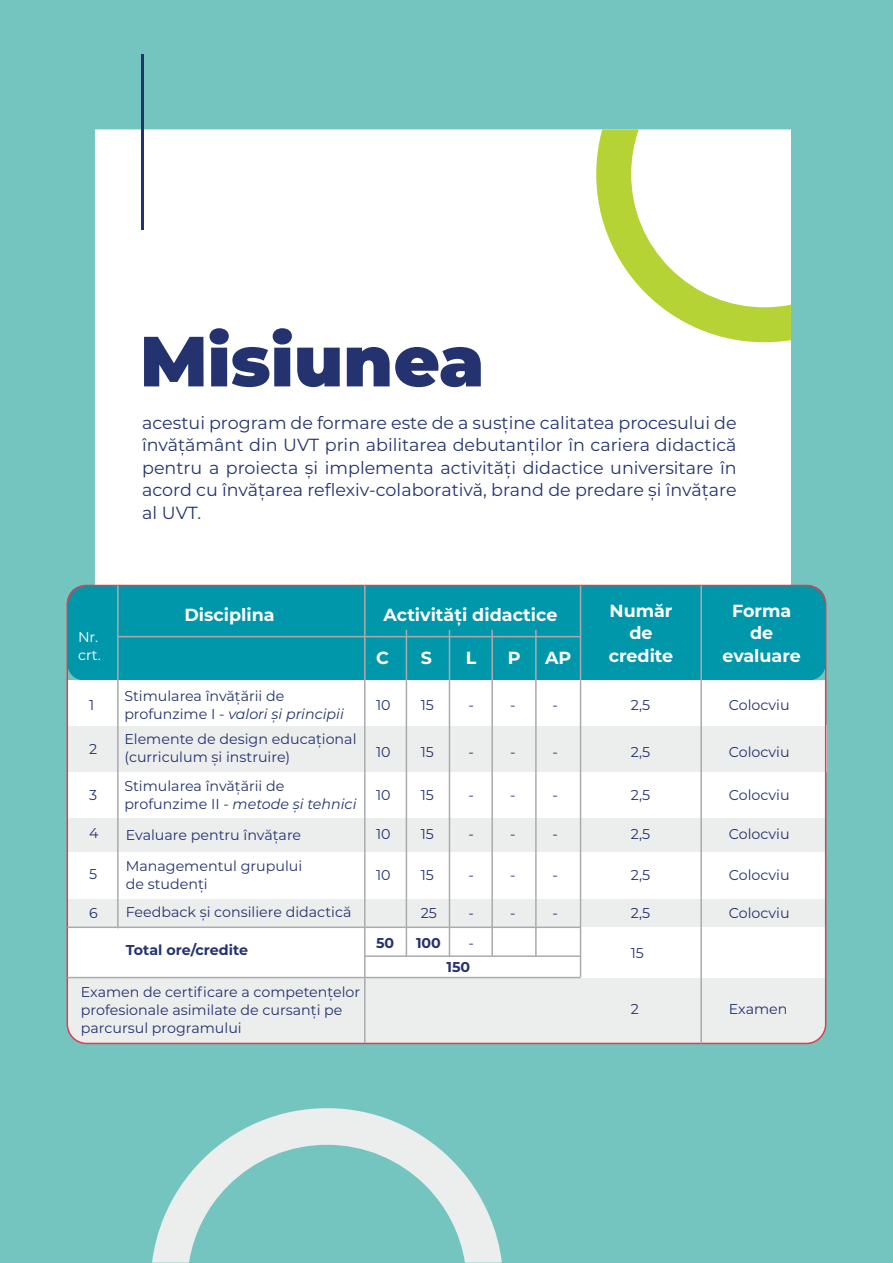
<style>
.page{position:relative;width:893px;height:1263px;background:#fff}
.page>*{position:absolute;margin:0;border:0;box-sizing:border-box;transform-origin:0 0}
.t1{font:900 70.8px "Montserrat";color:#24336f}
.t2{font:17.55px/22.5px "Montserrat";color:#24336f;text-align:justify}
.t3{font:700 17.55px/22.5px "Montserrat";color:#fff;text-align:center}
.t4{font:14.25px/18px "Montserrat";color:#24336f}
.t5{font:700 14.25px "Montserrat";color:#24336f}
.t6{font:14.25px/18px "Montserrat";color:#fff}
.s1{font-style:italic}
</style>
<div class="page">
<div style="left:0;top:0;width:893px;height:1262px;background:#74c5c0"></div>
<div style="left:95px;top:129px;width:696px;height:456px;background:#fff"></div>
<svg style="left:152px;top:1108px;width:350px;height:154px"></svg>
<svg style="left:596px;top:129px;width:195px;height:213px;background:#ebf3ca"></svg>
<div style="left:67px;top:585px;width:759px;height:95px;background:#0097ab;border-radius:17px"></div>
<div style="left:68px;top:726px;width:758px;height:46px;background:#eceded"></div>
<div style="left:67px;top:784px;width:759px;height:259px;background:#eceded;border-radius:20px"></div>
<div style="left:67px;top:680px;width:759px;height:46px;background:#fff"></div>
<div style="left:67px;top:772px;width:759px;height:45px;background:#fff"></div>
<div style="left:67px;top:852px;width:759px;height:46px;background:#fff"></div>
<div style="left:67px;top:927px;width:759px;height:50px;background:#fff"></div>
<div style="left:67px;top:585px;width:759px;height:459px;border:2px solid #e73a4a;border-radius:19px"></div>
<hr style="left:364px;top:585px;width:2px;height:458px;background:#aaabaf">
<hr style="left:700px;top:585px;width:2px;height:458px;background:#aaabaf">
<hr style="left:406px;top:630px;width:1px;height:326px;background:#aaabaf">
<hr style="left:449px;top:630px;width:1px;height:326px;background:#aaabaf">
<hr style="left:491px;top:630px;width:2px;height:326px;background:#aaabaf">
<hr style="left:535px;top:630px;width:2px;height:326px;background:#aaabaf">
<hr style="left:580px;top:585px;width:1px;height:392px;background:#aaabaf">
<hr style="left:118px;top:636px;width:463px;height:1px;background:#aaabaf">
<hr style="left:67px;top:926px;width:513px;height:2px;background:#aaabaf">
<hr style="left:365px;top:955px;width:215px;height:2px;background:#aaabaf">
<hr style="left:67px;top:977px;width:513px;height:1px;background:#aaabaf">
<hr style="left:117px;top:585px;width:2px;height:343px;background:#aaabaf">
<hr style="left:141px;top:55px;width:3px;height:175px;background:#24336f">
<h1 class="t1" style="left:140px;top:308px;width:346px">Misiunea</h1>
<p class="t6" style="left:78px;top:627px;width:24px">Nr. crt.</p>
<p class="t2" style="left:142px;top:411px;width:596px">acestui program de formare este de a susține calitatea procesului de învățământ din UVT prin abilitarea debutanților în cariera didactică pentru a proiecta și implementa activități didactice universitare în acord cu învățarea reflexiv-colaborativă, brand de predare și învățare al UVT.</p>
<p class="t3" style="left:184px;top:603px;width:92px">Disciplina</p>
<p class="t3" style="left:383px;top:603px;width:175px">Activități didactice</p>
<p class="t3" style="left:609px;top:599px;width:66px">Număr de credite</p>
<p class="t3" style="left:722px;top:599px;width:80px">Forma de evaluare</p>
<p class="t3" style="left:376px;top:645px;width:14px">C</p>
<p class="t3" style="left:421px;top:645px;width:13px">S</p>
<p class="t3" style="left:466px;top:645px;width:12px">L</p>
<p class="t3" style="left:508px;top:645px;width:14px">P</p>
<p class="t3" style="left:545px;top:645px;width:28px">AP</p>
<p class="t4" style="left:124px;top:686px;width:221px">Stimularea învățării de profunzime I - <span class="s1">valori și principii</span></p>
<p class="t4" style="left:89px;top:695px;width:7px">1</p>
<p class="t4" style="left:376px;top:696px;width:16px">10</p>
<p class="t4" style="left:421px;top:696px;width:15px">15</p>
<p class="t4" style="left:468px;top:696px;width:7px">-</p>
<p class="t4" style="left:510px;top:696px;width:7px">-</p>
<p class="t4" style="left:552px;top:696px;width:7px">-</p>
<p class="t4" style="left:631px;top:696px;width:21px">2,5</p>
<p class="t4" style="left:729px;top:696px;width:62px">Colocviu</p>
<p class="t4" style="left:124px;top:730px;width:234px">Elemente de design educațional (curriculum și instruire)</p>
<p class="t4" style="left:89px;top:739px;width:10px">2</p>
<p class="t4" style="left:376px;top:742px;width:16px">10</p>
<p class="t4" style="left:421px;top:742px;width:15px">15</p>
<p class="t4" style="left:631px;top:742px;width:21px">2,5</p>
<p class="t4" style="left:729px;top:742px;width:62px">Colocviu</p>
<p class="t4" style="left:468px;top:742px;width:7px">-</p>
<p class="t4" style="left:510px;top:742px;width:7px">-</p>
<p class="t4" style="left:552px;top:742px;width:7px">-</p>
<p class="t4" style="left:124px;top:776px;width:234px">Stimularea învățării de profunzime II - <span class="s1">metode și tehnici</span></p>
<p class="t4" style="left:89px;top:785px;width:10px">3</p>
<p class="t4" style="left:376px;top:786px;width:16px">10</p>
<p class="t4" style="left:421px;top:786px;width:15px">15</p>
<p class="t4" style="left:468px;top:786px;width:7px">-</p>
<p class="t4" style="left:510px;top:786px;width:7px">-</p>
<p class="t4" style="left:552px;top:786px;width:7px">-</p>
<p class="t4" style="left:631px;top:786px;width:21px">2,5</p>
<p class="t4" style="left:729px;top:786px;width:62px">Colocviu</p>
<p class="t4" style="left:89px;top:824px;width:11px">4</p>
<p class="t4" style="left:126px;top:825px;width:177px">Evaluare pentru învățare</p>
<p class="t4" style="left:376px;top:824px;width:16px">10</p>
<p class="t4" style="left:421px;top:824px;width:15px">15</p>
<p class="t4" style="left:468px;top:824px;width:7px">-</p>
<p class="t4" style="left:510px;top:824px;width:7px">-</p>
<p class="t4" style="left:552px;top:824px;width:7px">-</p>
<p class="t4" style="left:631px;top:824px;width:21px">2,5</p>
<p class="t4" style="left:729px;top:824px;width:62px">Colocviu</p>
<p class="t4" style="left:126px;top:856px;width:178px">Managementul grupului de studenți</p>
<p class="t4" style="left:89px;top:864px;width:10px">5</p>
<p class="t4" style="left:376px;top:866px;width:16px">10</p>
<p class="t4" style="left:421px;top:866px;width:15px">15</p>
<p class="t4" style="left:468px;top:866px;width:7px">-</p>
<p class="t4" style="left:510px;top:866px;width:7px">-</p>
<p class="t4" style="left:552px;top:866px;width:7px">-</p>
<p class="t4" style="left:631px;top:866px;width:21px">2,5</p>
<p class="t4" style="left:729px;top:866px;width:62px">Colocviu</p>
<p class="t4" style="left:89px;top:904px;width:10px">6</p>
<p class="t4" style="left:126px;top:902px;width:227px">Feedback și consiliere didactică</p>
<p class="t5" style="left:126px;top:940px;width:124px">Total ore/credite</p>
<p class="t4" style="left:81px;top:983px;width:281px">Examen de certificare a competențelor profesionale asimilate de cursanți pe parcursul programului</p>
<p class="t4" style="left:421px;top:904px;width:18px">25</p>
<p class="t4" style="left:468px;top:904px;width:7px">-</p>
<p class="t5" style="left:416px;top:932px;width:26px">100</p>
<p class="t5" style="left:446px;top:956px;width:25px">150</p>
<p class="t5" style="left:376px;top:932px;width:20px">50</p>
<p class="t4" style="left:468px;top:933px;width:7px">-</p>
<p class="t4" style="left:510px;top:904px;width:7px">-</p>
<p class="t4" style="left:552px;top:904px;width:7px">-</p>
<p class="t4" style="left:631px;top:904px;width:21px">2,5</p>
<p class="t4" style="left:631px;top:943px;width:15px">15</p>
<p class="t4" style="left:631px;top:999px;width:10px">2</p>
<p class="t4" style="left:729px;top:904px;width:62px">Colocviu</p>
<p class="t4" style="left:729px;top:999px;width:60px">Examen</p>
</div>
